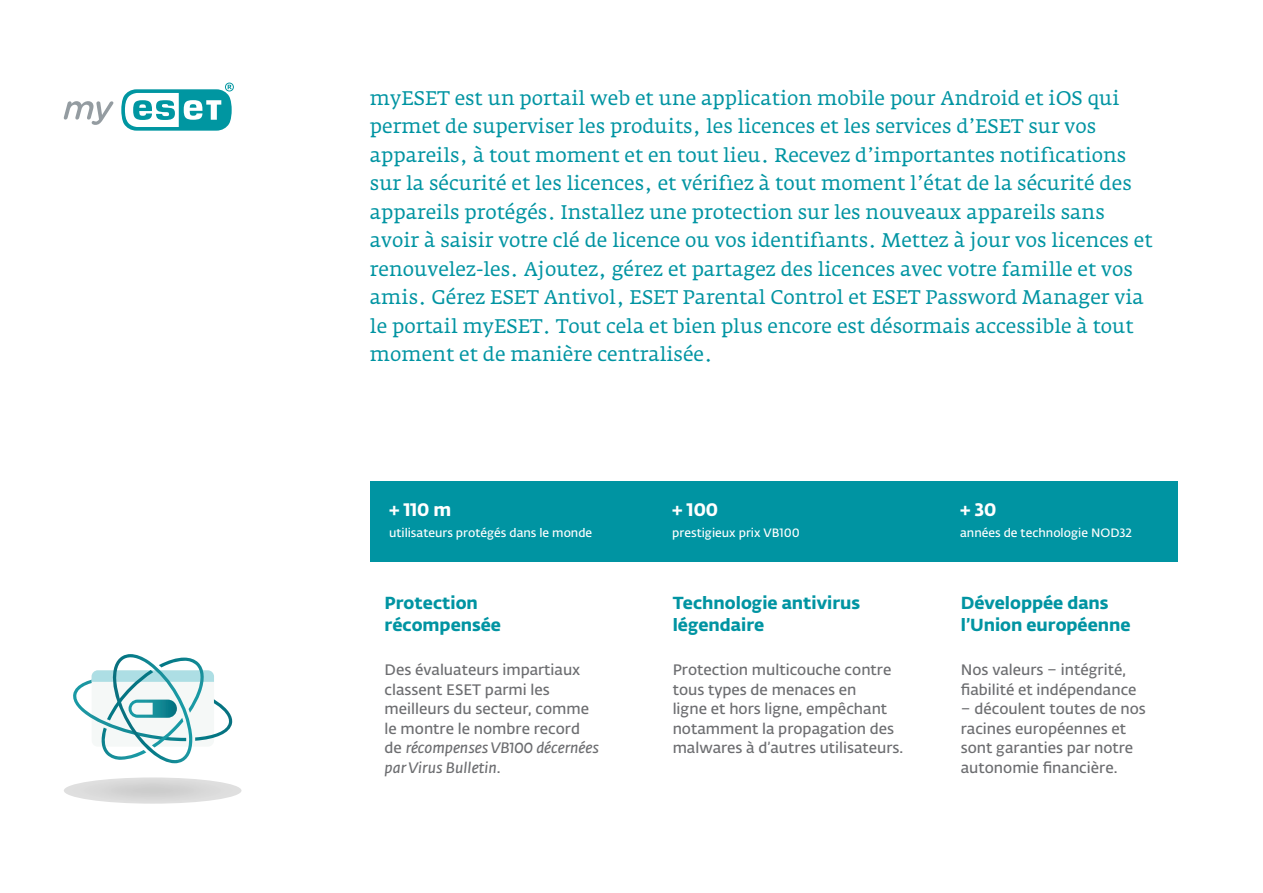
<style>
.page{position:relative;width:1263px;height:893px;background:#fff}
.page>*{position:absolute;margin:0;border:0;box-sizing:border-box;transform-origin:0 0}
.t1{font:19.5px/28.5px "Fedra Serif A";color:#0094a2}
.t2{font:18px "Fedra Sans Alt Pro Bold LF";color:#fff}
.t3{font:17.25px "Fedra Sans Alt Pro Bold LF";color:#0094a2}
.t4{font:15px/19.5px "Fedra Sans Alt Pro Demi LF";color:#6c6d70}
.t5{font:12px "Fedra Sans Alt Pro Demi LF";color:#fff}
.s1{font-family:"Fedra Sans Alt Std";font-weight:600;font-style:italic}
.s2{font-family:"Fedra Sans Alt Std";font-weight:600;font-style:italic;font-size:18.75px}
</style>
<div class="page">
<svg style="left:64px;top:101px;width:49px;height:24px"></svg>
<svg style="left:121px;top:83px;width:113px;height:48px"></svg>
<div style="left:370px;top:481px;width:808px;height:80px;background:#0094a2"></div>
<svg style="left:64px;top:777px;width:177px;height:27px;background:#dadada"></svg>
<svg style="left:73px;top:654px;width:160px;height:109px"></svg>
<p class="t1" style="left:370px;top:84px;width:784px">myESET est un portail web et une application mobile pour Android et iOS qui permet de superviser les produits, les licences et les services d’ESET sur vos appareils, à tout moment et en tout lieu. Recevez d’importantes notifications sur la sécurité et les licences, et vérifiez à tout moment l’état de la sécurité des appareils protégés. Installez une protection sur les nouveaux appareils sans avoir à saisir votre clé de licence ou vos identifiants. Mettez à jour vos licences et renouvelez-les. Ajoutez, gérez et partagez des licences avec votre famille et vos amis. Gérez ESET Antivol, ESET Parental Control et ESET Password Manager via le portail myESET. Tout cela et bien plus encore est désormais accessible à tout moment et de manière centralisée.</p>
<p class="t2" style="left:389px;top:495px;width:64px">+ 110 m</p>
<p class="t2" style="left:672px;top:495px;width:47px">+ 100</p>
<p class="t2" style="left:960px;top:495px;width:38px">+ 30</p>
<p class="t5" style="left:389px;top:524px;width:205px">utilisateurs protégés dans le monde</p>
<p class="t5" style="left:672px;top:524px;width:129px">prestigieux prix VB100</p>
<p class="t5" style="left:960px;top:524px;width:173px">années de technologie NOD32</p>
<p class="t3" style="left:385px;top:589px;width:95px">Protection</p>
<p class="t3" style="left:385px;top:611px;width:118px">récompensée</p>
<p class="t3" style="left:673px;top:589px;width:189px">Technologie antivirus</p>
<p class="t3" style="left:673px;top:611px;width:93px">légendaire</p>
<p class="t3" style="left:961px;top:589px;width:149px">Développée dans</p>
<p class="t3" style="left:961px;top:611px;width:171px">l’Union européenne</p>
<p class="t4" style="left:385px;top:660px;width:216px">Des évaluateurs impartiaux classent ESET parmi les meilleurs du secteur, comme le montre le nombre record de <span class="s1">récompenses VB</span><span class="s2">100</span> <span class="s1">décernées par Virus Bulletin</span>.</p>
<p class="t4" style="left:673px;top:660px;width:232px">Protection multicouche contre tous types de menaces en<br>ligne et hors ligne, empêchant notamment la propagation des malwares à d’autres utilisateurs.</p>
<h1 class="t4" style="left:961px;top:660px;width:177px">Nos valeurs – intégrité, fiabilité et indépendance</h1>
<h1 class="t4" style="left:961px;top:699px;width:187px">– découlent toutes de nos racines européennes et sont garanties par notre autonomie financière.</h1>
</div>
